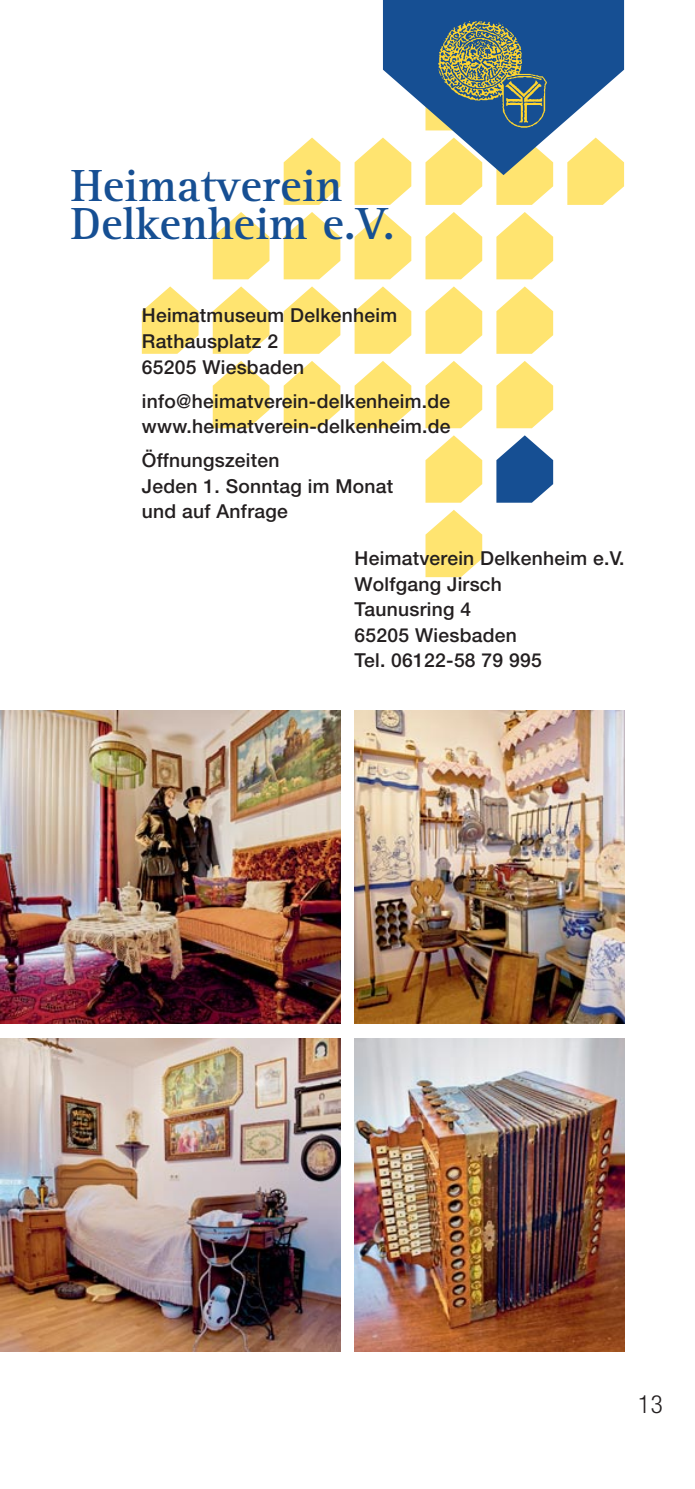
<style>
.page{position:relative;width:695px;height:1489px;background:#fff}
.page>*{position:absolute;margin:0;border:0;box-sizing:border-box;transform-origin:0 0}
.t1{font:700 46.5px/38.2px "Rotis Serif";color:#164f93}
.t2{font:300 condensed 25px "Helvetica Neue";color:#231f20}
.t3{font:500 19.25px/25.5px "Helvetica Neue";letter-spacing:.015em;color:#231f20}
</style>
<div class="page">
<svg style="left:142px;top:286px;width:56px;height:68px"></svg>
<svg style="left:213px;top:286px;width:56px;height:68px"></svg>
<svg style="left:213px;top:361px;width:56px;height:67px"></svg>
<svg style="left:283px;top:286px;width:57px;height:68px"></svg>
<svg style="left:283px;top:361px;width:57px;height:67px"></svg>
<svg style="left:354px;top:286px;width:57px;height:68px"></svg>
<svg style="left:354px;top:361px;width:57px;height:67px"></svg>
<svg style="left:425px;top:286px;width:57px;height:68px"></svg>
<svg style="left:425px;top:361px;width:57px;height:67px"></svg>
<svg style="left:496px;top:286px;width:57px;height:68px"></svg>
<svg style="left:213px;top:212px;width:56px;height:67px"></svg>
<svg style="left:283px;top:212px;width:57px;height:67px"></svg>
<svg style="left:354px;top:212px;width:57px;height:67px"></svg>
<svg style="left:425px;top:212px;width:57px;height:67px"></svg>
<svg style="left:496px;top:212px;width:57px;height:67px"></svg>
<svg style="left:283px;top:137px;width:57px;height:68px"></svg>
<svg style="left:354px;top:137px;width:57px;height:68px"></svg>
<svg style="left:425px;top:175px;width:57px;height:30px;background:#ffe781"></svg>
<svg style="left:496px;top:175px;width:57px;height:30px;background:#fee781"></svg>
<svg style="left:567px;top:175px;width:57px;height:30px;background:#ffe781"></svg>
<svg style="left:496px;top:361px;width:57px;height:67px"></svg>
<svg style="left:425px;top:435px;width:57px;height:67px"></svg>
<svg style="left:425px;top:510px;width:57px;height:67px"></svg>
<svg style="left:496px;top:435px;width:57px;height:67px"></svg>
<img style="left:0;top:710px;width:340px;height:313px">
<img style="left:354px;top:710px;width:270px;height:313px">
<img style="left:354px;top:1038px;width:270px;height:313px">
<img style="left:0;top:1038px;width:340px;height:313px">
<svg style="left:383px;top:0;width:241px;height:175px;fill:#164f93"></svg>
<img style="left:439px;top:21px;width:107px;height:106px">
<h1 class="t1" style="left:71px;top:171px;width:325px">Heimatverein<br>Delkenheim e.V.</h1>
<p class="t3" style="left:142px;top:305px;width:257px">Heimatmuseum Delkenheim<br>Rathausplatz 2<br>65205 Wiesbaden</p>
<p class="t3" style="left:142px;top:390px;width:310px">info@heimatverein-delkenheim.de www.heimatverein-delkenheim.de</p>
<p class="t3" style="left:142px;top:449px;width:253px">Öffnungszeiten<br>Jeden 1. Sonntag im Monat und auf Anfrage</p>
<p class="t3" style="left:354px;top:547px;width:271px">Heimatverein Delkenheim e.V.<br>Wolfgang Jirsch<br>Taunusring 4<br>65205 Wiesbaden<br>Tel. 06122-58 79 995</p>
<p class="t2" style="left:638px;top:1395px;width:26px">13</p>
</div>
